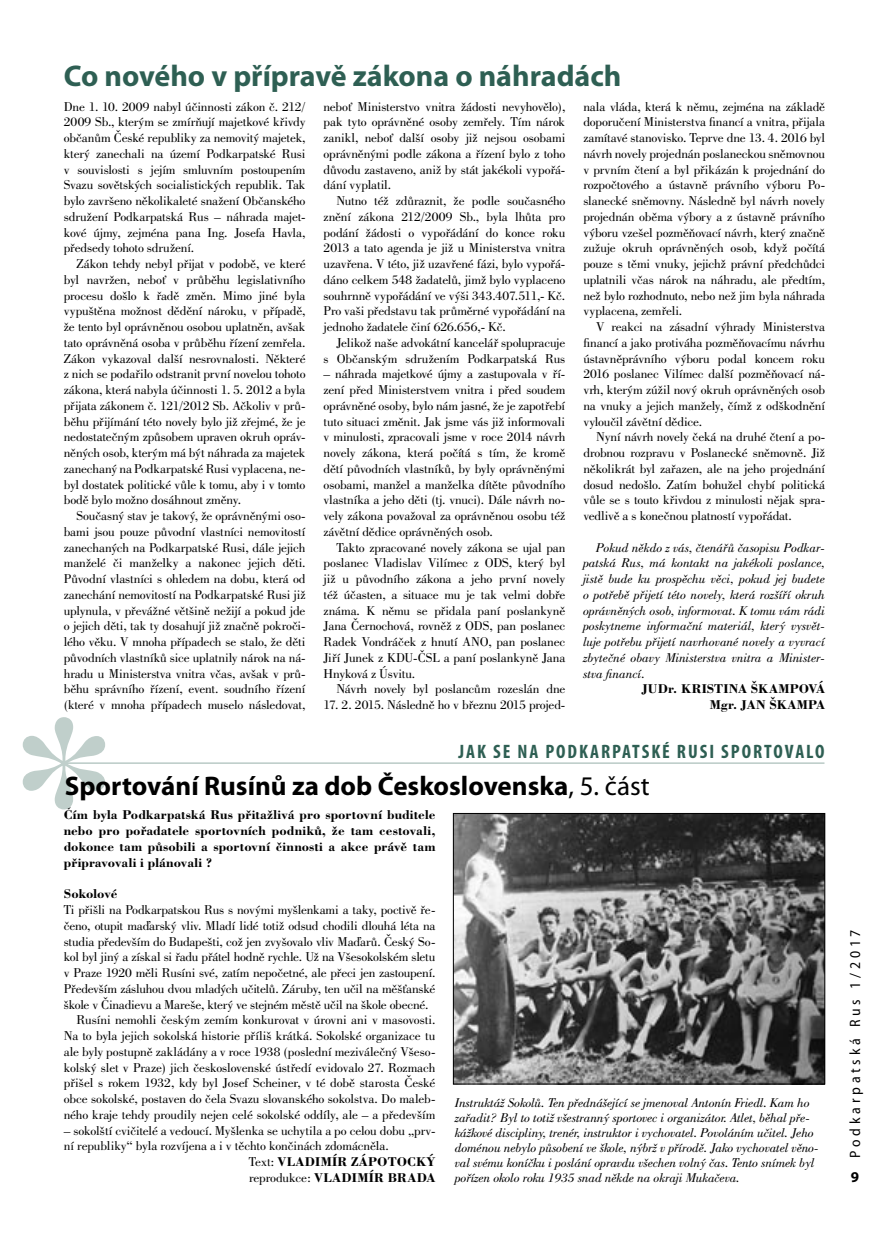
<style>
.page{position:relative;width:889px;height:1246px;background:#fff}
.page>*{position:absolute;margin:0;border:0;box-sizing:border-box;transform-origin:0 0}
.t1{font:230.25px "Bodoni AT";color:#c0cfcb}
.t2{font:700 30px "Myriad Pro";color:#2e5f53}
.t3{font:700 27px "Myriad Pro";color:#000}
.t4{font:700 condensed 19.5px "Myriad Pro";letter-spacing:.1em;color:#2e5f53}
.t5{font:semi-condensed 15px "Myriad Pro";letter-spacing:.25em;color:#000}
.t6{font:700 15px "Myriad Pro";color:#000}
.t7{font:13.5px/15.8px "Bodoni AT";letter-spacing:-.015em;color:#000;text-align:justify}
.t8{font:italic 13.5px/15.8px "Bodoni AT";letter-spacing:-.01em;color:#000;text-align:justify}
.t9{font:700 13.5px/15.8px "Bodoni AT";letter-spacing:.01em;color:#000;text-align:right}
.s1{font-weight:400}
</style>
<div class="page">
<hr style="left:65px;top:763px;width:759px;height:1px;background:#97afa9">
<img style="left:455px;top:815px;width:368px;height:267px">
<div style="left:453px;top:813px;width:372px;height:271px;border:1px solid #000"></div>
<h2 class="t2" style="left:64px;top:59px;width:559px">Co nového v přípravě zákona o náhradách</h2>
<p class="t7" style="left:64px;top:98px;width:243px">Dne 1. 10. 2009 nabyl účinnosti zákon č. 212/ 2009 Sb., kterým se zmírňují majetkové křivdy občanům České republiky za nemovitý majetek, který zanechali na území Podkarpatské Rusi v souvislosti s jejím smluvním postoupením Svazu sovětských socialistických republik. Tak bylo završeno několikaleté snažení Občanského sdružení Podkarpatská Rus – náhrada majet&shy;kové újmy, zejména pana Ing. Josefa Havla, předsedy tohoto sdružení.</p>
<p class="t7" style="left:64px;top:256px;width:243px;text-indent:13px">Zákon tehdy nebyl přijat v podobě, ve které byl navržen, neboť v průběhu legislativního procesu došlo k řadě změn. Mimo jiné byla vypuštěna možnost dědění nároku, v případě, že tento byl oprávněnou osobou uplatněn, avšak tato oprávněná osoba v průběhu řízení zemřela.<br>Zákon vykazoval další nesrovnalosti. Některé z nich se podařilo odstranit první novelou tohoto zákona, která nabyla účinnosti 1. 5. 2012 a byla přijata zákonem č. 121/2012 Sb. Ačkoliv v prů&shy;běhu přijímání této novely bylo již zřejmé, že je nedostatečným způsobem upraven okruh opráv&shy;něných osob, kterým má být náhrada za majetek zanechaný na Podkarpatské Rusi vyplacena, ne&shy;byl dostatek politické vůle k tomu, aby i v tomto bodě bylo možno dosáhnout změny.</p>
<p class="t7" style="left:64px;top:508px;width:243px;text-indent:13px">Současný stav je takový, že oprávněnými oso&shy;bami jsou pouze původní vlastníci nemovitostí zanechaných na Podkarpatské Rusi, dále jejich manželé či manželky a nakonec jejich děti.<br>Původní vlastníci s ohledem na dobu, která od zanechání nemovitostí na Podkarpatské Rusi již uplynula, v převážné většině nežijí a pokud jde o jejich děti, tak ty dosahují již značně pokroči&shy;lého věku. V mnoha případech se stalo, že děti původních vlastníků sice uplatnily nárok na ná&shy;hradu u Ministerstva vnitra včas, avšak v prů&shy;běhu správního řízení, event. soudního řízení (které v mnoha případech muselo následovat,</p>
<p class="t7" style="left:323px;top:98px;width:243px">neboť Ministerstvo vnitra žádosti nevyhovělo), pak tyto oprávněné osoby zemřely. Tím nárok zanikl, neboť další osoby již nejsou osobami oprávněnými podle zákona a řízení bylo z toho důvodu zastaveno, aniž by stát jakékoli vypořá&shy;dání vyplatil.</p>
<p class="t7" style="left:323px;top:193px;width:243px;text-indent:13px">Nutno též zdůraznit, že podle současného znění zákona 212/2009 Sb., byla lhůta pro podání žádosti o vypořádání do konce roku 2013 a tato agenda je již u Ministerstva vnitra uzavřena. V této, již uzavřené fázi, bylo vypořá&shy;dáno celkem 548 žadatelů, jimž bylo vyplaceno souhrnně vypořádání ve výši 343.407.511,- Kč.<br>Pro vaši představu tak průměrné vypořádání na jednoho žadatele činí 626.656,- Kč.</p>
<p class="t7" style="left:323px;top:334px;width:243px;text-align:right">Jelikož naše advokátní kancelář spolupracuje<br>s Občanským sdružením Podkarpatská Rus</p>
<p class="t7" style="left:323px;top:366px;width:243px">– náhrada majetkové újmy a zastupovala v ří&shy;zení před Ministerstvem vnitra i před soudem oprávněné osoby, bylo nám jasné, že je zapotřebí tuto situaci změnit. Jak jsme vás již informovali v minulosti, zpracovali jsme v roce 2014 návrh novely zákona, která počítá s tím, že kromě dětí původních vlastníků, by byly oprávněnými osobami, manžel a manželka dítěte původního vlastníka a jeho děti (tj. vnuci). Dále návrh no&shy;vely zákona považoval za oprávněnou osobu též závětní dědice oprávněných osob.</p>
<p class="t7" style="left:323px;top:539px;width:243px;text-indent:13px">Takto zpracované novely zákona se ujal pan poslanec Vladislav Vilímec z ODS, který byl již u původního zákona a jeho první novely též účasten, a situace mu je tak velmi dobře známa. K němu se přidala paní poslankyně Jana Černochová, rovněž z ODS, pan poslanec Radek Vondráček z hnutí ANO, pan poslanec Jiří Junek z KDU-ČSL a paní poslankyně Jana Hnyková z Úsvitu.</p>
<p class="t7" style="left:336px;top:681px;width:230px">Návrh novely byl poslancům rozeslán dne</p>
<p class="t7" style="left:323px;top:697px;width:243px">17. 2. 2015. Následně ho v březnu 2015 projed-</p>
<p class="t7" style="left:583px;top:98px;width:243px">nala vláda, která k němu, zejména na základě doporučení Ministerstva financí a vnitra, přijala zamítavé stanovisko. Teprve dne 13. 4. 2016 byl návrh novely projednán poslaneckou sněmovnou v prvním čtení a byl přikázán k projednání do rozpočtového a ústavně právního výboru Po&shy;slanecké sněmovny. Následně byl návrh novely projednán oběma výbory a z ústavně právního výboru vzešel pozměňovací návrh, který značně zužuje okruh oprávněných osob, když počítá pouze s těmi vnuky, jejichž právní předchůdci uplatnili včas nárok na náhradu, ale předtím, než bylo rozhodnuto, nebo než jim byla náhrada vyplacena, zemřeli.</p>
<p class="t7" style="left:583px;top:319px;width:243px;text-indent:13px">V reakci na zásadní výhrady Ministerstva financí a jako protiváha pozměňovacímu návrhu ústavněprávního výboru podal koncem roku 2016 poslanec Vilímec další pozměňovací ná&shy;vrh, kterým zúžil nový okruh oprávněných osob na vnuky a jejich manžely, čímž z odškodnění vyloučil závětní dědice.</p>
<p class="t7" style="left:583px;top:429px;width:243px;text-indent:13px">Nyní návrh novely čeká na druhé čtení a po&shy;drobnou rozpravu v Poslanecké sněmovně. Již několikrát byl zařazen, ale na jeho projednání dosud nedošlo. Zatím bohužel chybí politická vůle se s touto křivdou z minulosti nějak spra&shy;vedlivě a s konečnou platností vypořádat.</p>
<p class="t8" style="left:583px;top:539px;width:243px;text-indent:13px">Pokud někdo z vás, čtenářů časopisu Podkar&shy;patská Rus, má kontakt na jakékoli poslance, jistě bude ku prospěchu věci, pokud jej budete o potřebě přijetí této novely, která rozšíří okruh oprávněných osob, informovat. K tomu vám rádi poskytneme informační materiál, který vysvět&shy;luje potřebu přijetí navrhované novely a vyvrací zbytečné obavy Ministerstva vnitra a Minister&shy;stva financí.</p>
<p class="t9" style="left:642px;top:681px;width:185px">JUDr. KRISTINA ŠKAMPOVÁ<br>Mgr. JAN ŠKAMPA</p>
<h1 class="t1" style="left:6px;top:654px;width:117px">*</h1>
<h3 class="t4" style="left:458px;top:741px;width:367px">JAK SE NA PODKARPATSKÉ RUSI SPORTOVALO</h3>
<h3 class="t3" style="left:65px;top:770px;width:586px">Sportování Rusínů za dob Československa<span class="s1">, 5. část</span></h3>
<p class="t9" style="left:64px;top:807px;width:373px;text-align:justify">Čím byla Podkarpatská Rus přitažlivá pro sportovní buditele nebo pro pořadatele sportovních podniků, že tam cestovali, dokonce tam působili a sportovní činnosti a akce právě tam připravovali i plánovali ?</p>
<p class="t9" style="left:64px;top:886px;width:55px">Sokolové</p>
<p class="t7" style="left:64px;top:901px;width:373px">Ti přišli na Podkarpatskou Rus s novými myšlenkami a taky, poctivě ře-</p>
<p class="t7" style="left:64px;top:917px;width:373px">čeno, otupit maďarský vliv. Mladí lidé totiž odsud chodili dlouhá léta na</p>
<p class="t7" style="left:64px;top:933px;width:373px">studia především do Budapešti, což jen zvyšovalo vliv Maďarů. Český So-</p>
<p class="t7" style="left:64px;top:949px;width:373px">kol byl jiný a získal si řadu přátel hodně rychle. Už na Všesokolském sletu</p>
<p class="t7" style="left:64px;top:964px;width:373px">v Praze 1920 měli Rusíni své, zatím nepočetné, ale přeci jen zastoupení.</p>
<p class="t7" style="left:64px;top:980px;width:373px">Především zásluhou dvou mladých učitelů. Záruby, ten učil na měšťanské</p>
<p class="t7" style="left:64px;top:996px;width:366px">škole v Činadievu a Mareše, který ve stejném městě učil na škole obecné.</p>
<p class="t7" style="left:77px;top:1012px;width:360px">Rusíni nemohli českým zemím konkurovat v úrovni ani v masovosti.</p>
<p class="t7" style="left:64px;top:1027px;width:373px">Na to byla jejich sokolská historie příliš krátká. Sokolské organizace tu</p>
<p class="t7" style="left:64px;top:1043px;width:373px">ale byly postupně zakládány a v roce 1938 (poslední meziválečný Všeso-</p>
<p class="t7" style="left:64px;top:1059px;width:373px">kolský slet v Praze) jich československé ústředí evidovalo 27. Rozmach</p>
<p class="t7" style="left:64px;top:1075px;width:373px">přišel s rokem 1932, kdy byl Josef Scheiner, v té době starosta České</p>
<p class="t7" style="left:64px;top:1090px;width:373px">obce sokolské, postaven do čela Svazu slovanského sokolstva. Do maleb-</p>
<p class="t7" style="left:64px;top:1106px;width:373px">ného kraje tehdy proudily nejen celé sokolské oddíly, ale – a především</p>
<p class="t7" style="left:64px;top:1122px;width:373px">– sokolští cvičitelé a vedoucí. Myšlenka se uchytila a po celou dobu „prv-</p>
<p class="t7" style="left:64px;top:1138px;width:326px">ní republiky“ byla rozvíjena a i v těchto končinách zdomácněla.</p>
<p class="t9" style="left:249px;top:1153px;width:188px"><span class="s1">Text:</span> VLADIMÍR ZÁPOTOCKÝ</p>
<p class="t9" style="left:249px;top:1169px;width:188px"><span class="s1">reprodukce:</span> VLADIMÍR BRADA</p>
<p class="t8" style="left:455px;top:1095px;width:365px;line-height:15px;text-align:left">Instruktáž Sokolů. Ten přednášející se jmenoval Antonín Friedl. Kam ho zařadit? Byl to totiž všestranný sportovec i organizátor. Atlet, běhal pře&shy;kážkové discipliny, trenér, instruktor i vychovatel. Povoláním učitel. Jeho doménou nebylo působení ve škole, nýbrž v přírodě. Jako vychovatel věno&shy;val svému koníčku i poslání opravdu všechen volný čas. Tento snímek byl pořízen okolo roku 1935 snad někde na okraji Mukačeva.</p>
<p class="t5" style="left:847px;top:1157px;width:230px;rotate:-90deg">Podkarpatská Rus 1/2017</p>
<p class="t6" style="left:850px;top:1168px;width:10px">9</p>
</div>
